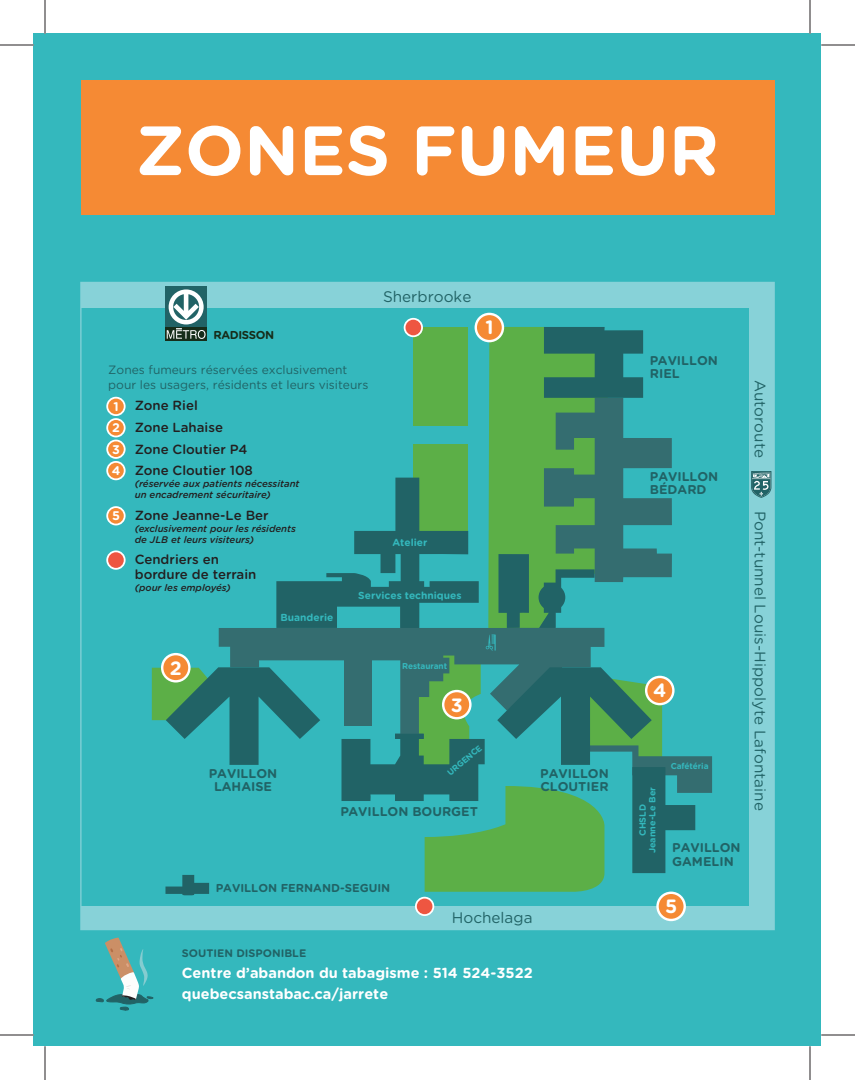
<style>
.page{position:relative;width:855px;height:1080px;background:#fff}
.page>*{position:absolute;margin:0;border:0;box-sizing:border-box;transform-origin:0 0}
.t1{font:700 69.62px "Gotham Rounded";color:#fff}
.t2{font:700 19.25px "Gotham Rounded";color:#fff}
.t3{font:15.25px "Gotham Rounded";color:#216366}
.t4{font:700 14.5px/21.2px "Gotham Rounded";color:#fff}
.t5{font:500 13.25px/21.6px "Gotham Rounded";color:#231f20}
.t6{font:700 12.75px/13.2px "Gotham Rounded";color:#216366}
.t7{font:700 12.5px/21.4px "Gotham Rounded";color:#fff}
.t8{font:12px/14.5px "Gotham Rounded";color:#216366}
.t9{font:700 11.5px "Gotham Rounded";color:#216366}
.t10{font:700 11.5px "Gotham Rounded";letter-spacing:-.035em;color:#162d1a}
.t11{font:700 10.88px "Gotham Rounded";color:#216366}
.t12{font:700 10.25px "Gotham Rounded";color:#34b8bd}
.t13{font:italic 500 9.62px/10.9px "Gotham Rounded";color:#231f20}
.t14{font:700 9px/9.6px "Gotham Rounded";color:#34b8bd;text-align:center}
.t15{font:700 8.5px "Gotham Rounded";letter-spacing:-.01em;color:#34b8bd}
</style>
<div class="page">
<div style="left:34px;top:34px;width:787px;height:1012px;background:#34b8bd"></div>
<div style="left:413px;top:327px;width:55px;height:98px;background:#5caf47"></div>
<div style="left:413px;top:444px;width:55px;height:98px;background:#5caf47"></div>
<div style="left:488px;top:327px;width:117px;height:308px;background:#5caf47"></div>
<svg style="left:219px;top:603px;width:385px;height:32px;fill:#346d70"></svg>
<svg style="left:276px;top:478px;width:203px;height:150px"></svg>
<svg style="left:498px;top:554px;width:31px;height:74px"></svg>
<div style="left:81px;top:283px;width:693px;height:25px;background:#87d2d8"></div>
<div style="left:749px;top:284px;width:25px;height:644px;background:#87d2d8"></div>
<div style="left:81px;top:906px;width:693px;height:24px;background:#87d2d8"></div>
<svg style="left:751px;top:471px;width:20px;height:27px"></svg>
<div style="left:166px;top:286px;width:41px;height:42px;background:#216366"></div>
<div style="left:166px;top:327px;width:41px;height:14px;background:#162d1a"></div>
<svg style="left:167px;top:289px;width:39px;height:50px"></svg>
<div style="left:81px;top:80px;width:693px;height:134px;background:#f58a34"></div>
<svg style="left:539px;top:327px;width:133px;height:301px"></svg>
<div style="left:611px;top:354px;width:12px;height:23px;background:#216366"></div>
<svg style="left:404px;top:318px;width:19px;height:19px"></svg>
<svg style="left:475px;top:313px;width:29px;height:29px"></svg>
<svg style="left:106px;top:397px;width:20px;height:83px"></svg>
<svg style="left:106px;top:506px;width:20px;height:19px"></svg>
<svg style="left:152px;top:635px;width:560px;height:286px"></svg>
<svg style="left:106px;top:550px;width:20px;height:20px"></svg>
<svg style="left:96px;top:937px;width:58px;height:74px"></svg>
<hr style="left:0;top:45px;width:34px;height:1px;background:#231f20">
<hr style="left:821px;top:45px;width:34px;height:1px;background:#231f20">
<hr style="left:0;top:1035px;width:34px;height:1px;background:#231f20">
<hr style="left:821px;top:1035px;width:34px;height:1px;background:#231f20">
<hr style="left:45px;top:0;width:1px;height:34px;background:#231f20">
<hr style="left:45px;top:1046px;width:1px;height:34px;background:#231f20">
<hr style="left:810px;top:0;width:1px;height:34px;background:#231f20">
<hr style="left:810px;top:1046px;width:1px;height:34px;background:#231f20">
<h1 class="t1" style="left:136px;top:99px;width:585px">ZONES FUMEUR</h1>
<p class="t10" style="left:214px;top:326px;width:62px">RADISSON</p>
<h3 class="t3" style="left:383px;top:286px;width:90px">Sherbrooke</h3>
<p class="t8" style="left:108px;top:362px;width:262px">Zones fumeurs réservées exclusivement pour les usagers, résidents et leurs visiteurs</p>
<h3 class="t5" style="left:135px;top:394px;width:120px">Zone Riel<br>Zone Lahaise<br>Zone Cloutier P4<br>Zone Cloutier 108</h3>
<p class="t13" style="left:135px;top:478px;width:166px">(réservée aux patients nécessitant un encadrement sécuritaire)</p>
<h3 class="t5" style="left:135px;top:504px;width:135px">Zone Jeanne-Le Ber</h3>
<p class="t13" style="left:135px;top:523px;width:163px">(exclusivement pour les résidents de JLB et leurs visiteurs)</p>
<h3 class="t5" style="left:135px;top:552px;width:123px;line-height:14.5px">Cendriers en bordure de terrain</h3>
<p class="t13" style="left:135px;top:582px;width:98px">(pour les employés)</p>
<p class="t7" style="left:112px;top:395px;width:10px">1<br>2<br>3<br>4</p>
<p class="t7" style="left:112px;top:505px;width:9px">5</p>
<p class="t12" style="left:392px;top:535px;width:36px">Atelier</p>
<p class="t12" style="left:358px;top:588px;width:105px">Services techniques</p>
<p class="t12" style="left:281px;top:610px;width:54px">Buanderie</p>
<h2 class="t2" style="left:485px;top:313px;width:10px">1</h2>
<h2 class="t2" style="left:170px;top:654px;width:13px">2</h2>
<p class="t15" style="left:402px;top:660px;width:46px">Restaurant</p>
<h2 class="t2" style="left:451px;top:691px;width:13px">3</h2>
<h3 class="t6" style="left:209px;top:766px;width:70px;text-align:center">PAVILLON<br>LAHAISE</h3>
<p class="t15" style="left:445px;top:769px;width:43px;rotate:-40deg">URGENCE</p>
<h3 class="t6" style="left:340px;top:804px;width:139px">PAVILLON BOURGET</h3>
<h3 class="t6" style="left:540px;top:766px;width:70px">PAVILLON<br>CLOUTIER</h3>
<p class="t9" style="left:216px;top:880px;width:176px">PAVILLON FERNAND-SEGUIN</p>
<h3 class="t3" style="left:452px;top:908px;width:82px">Hochelaga</h3>
<p class="t11" style="left:182px;top:945px;width:126px">SOUTIEN DISPONIBLE</p>
<h3 class="t4" style="left:182px;top:962px;width:352px">Centre d’abandon du tabagisme : 514 524-3522 quebecsanstabac.ca/jarrete</h3>
<h3 class="t6" style="left:650px;top:353px;width:70px">PAVILLON<br>RIEL</h3>
<h3 class="t6" style="left:650px;top:469px;width:70px">PAVILLON<br>BÉDARD</h3>
<h2 class="t2" style="left:653px;top:676px;width:15px">4</h2>
<p class="t14" style="left:637px;top:853px;width:68px;rotate:-90deg">CHSLD<br>Jeanne-Le Ber</p>
<p class="t15" style="left:671px;top:760px;width:39px">Cafétéria</p>
<h3 class="t6" style="left:672px;top:841px;width:70px">PAVILLON<br>GAMELIN</h3>
<h3 class="t3" style="left:771px;top:380px;width:80px;rotate:90deg">Autoroute</h3>
<h3 class="t3" style="left:771px;top:511px;width:302px;rotate:90deg">Pont-tunnel Louis-Hippolyte Lafontaine</h3>
<h2 class="t2" style="left:665px;top:892px;width:14px">5</h2>
</div>
